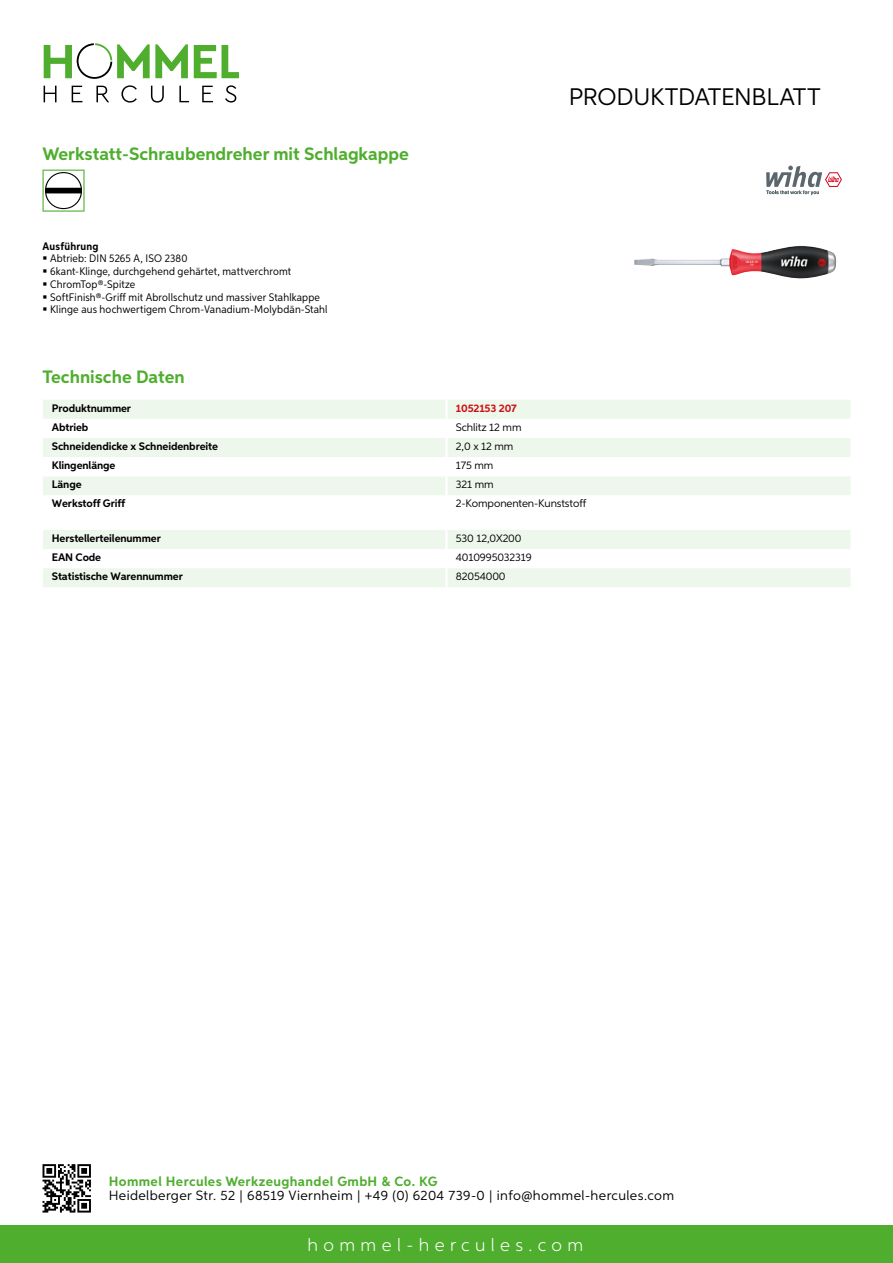
<style>
.page{position:relative;width:893px;height:1263px;background:#fff}
.page>*{position:absolute;margin:0;border:0;box-sizing:border-box;transform-origin:0 0}
.t1{font:24px "Aspira";letter-spacing:-.01em;color:#000}
.t2{font:700 18px "Aspira";color:#50ae2f}
.t3{font:300 18px "Aspira";letter-spacing:.3em;color:#fff}
.t4{font:13.5px "Aspira";letter-spacing:.03em;color:#000}
.t5{font:700 13.5px "Aspira";letter-spacing:.03em;color:#50ae2f}
.t6{font:10.95px/12.8px "Aspira Nar";letter-spacing:.015em;color:#000}
.t7{font:700 10.95px "Aspira";letter-spacing:-.01em;color:#000}
.t8{font:10.95px "Aspira";letter-spacing:-.01em;color:#000}
.t9{font:700 10.95px "Aspira";letter-spacing:-.01em;color:#cd1013}
.t10{font:700 10.95px "Aspira Nar";letter-spacing:.02em;color:#000}
</style>
<div class="page">
<div style="left:0;top:1226px;width:893px;height:37px;background:#50ae2f"></div>
<svg style="left:43px;top:1164px;width:48px;height:48px"></svg>
<svg style="left:194px;top:45px;width:45px;height:33px"></svg>
<svg style="left:44px;top:43px;width:144px;height:36px"></svg>
<svg style="left:44px;top:86px;width:13px;height:16px"></svg>
<svg style="left:72px;top:86px;width:10px;height:16px"></svg>
<svg style="left:96px;top:86px;width:13px;height:16px"></svg>
<svg style="left:121px;top:85px;width:16px;height:18px"></svg>
<svg style="left:151px;top:86px;width:13px;height:17px"></svg>
<svg style="left:179px;top:86px;width:10px;height:16px"></svg>
<svg style="left:202px;top:86px;width:11px;height:16px"></svg>
<svg style="left:225px;top:85px;width:11px;height:18px"></svg>
<div style="left:43px;top:400px;width:807px;height:19px;background:#eef7eb"></div>
<svg style="left:43px;top:438px;width:807px;height:57px;fill:#eef7eb"></svg>
<hr style="left:445px;top:400px;width:3px;height:19px;background:#fff">
<hr style="left:445px;top:438px;width:3px;height:19px;background:#fff">
<hr style="left:445px;top:457px;width:3px;height:19px;background:#fff">
<hr style="left:445px;top:476px;width:3px;height:19px;background:#fff">
<svg style="left:43px;top:530px;width:807px;height:57px"></svg>
<hr style="left:445px;top:568px;width:3px;height:19px;background:#fff">
<svg style="left:43px;top:170px;width:42px;height:42px"></svg>
<img style="left:634px;top:246px;width:203px;height:33px">
<svg style="left:766px;top:166px;width:76px;height:29px"></svg>
<h2 class="t2" style="left:43px;top:142px;width:368px">Werkstatt-Schraubendreher mit Schlagkappe</h2>
<p class="t10" style="left:43px;top:239px;width:58px">Ausführung</p>
<p class="t6" style="left:50px;top:252px;width:279px">Abtrieb: DIN 5265 A, ISO 2380<br>6kant-Klinge, durchgehend gehärtet, mattverchromt ChromTop®-Spitze<br>SoftFinish®-Griff mit Abrollschutz und massiver Stahlkappe Klinge aus hochwertigem Chrom-Vanadium-Molybdän-Stahl</p>
<h1 class="t1" style="left:569px;top:82px;width:253px">Produktdatenblatt</h1>
<h2 class="t2" style="left:43px;top:366px;width:144px">Technische Daten</h2>
<p class="t7" style="left:52px;top:401px;width:81px">Produktnummer</p>
<p class="t9" style="left:456px;top:401px;width:63px">1052153 207</p>
<p class="t7" style="left:52px;top:420px;width:38px">Abtrieb</p>
<p class="t8" style="left:456px;top:420px;width:67px">Schlitz 12 mm</p>
<p class="t7" style="left:52px;top:439px;width:168px">Schneidendicke x Schneidenbreite</p>
<p class="t8" style="left:456px;top:439px;width:59px">2,0 x 12 mm</p>
<p class="t7" style="left:52px;top:459px;width:65px">Klingenlänge</p>
<p class="t8" style="left:456px;top:459px;width:39px">175 mm</p>
<p class="t7" style="left:52px;top:478px;width:31px">Länge</p>
<p class="t8" style="left:456px;top:478px;width:39px">321 mm</p>
<p class="t7" style="left:52px;top:497px;width:75px">Werkstoff Griff</p>
<p class="t8" style="left:456px;top:497px;width:132px">2-Komponenten-Kunststoff</p>
<p class="t7" style="left:52px;top:531px;width:111px">Herstellerteilenummer</p>
<p class="t8" style="left:456px;top:531px;width:67px">530 12,0X200</p>
<p class="t7" style="left:52px;top:550px;width:51px">EAN Code</p>
<p class="t8" style="left:456px;top:550px;width:77px">4010995032319</p>
<p class="t7" style="left:52px;top:570px;width:132px">Statistische Warennummer</p>
<p class="t8" style="left:456px;top:570px;width:51px">82054000</p>
<p class="t5" style="left:109px;top:1172px;width:330px">Hommel Hercules Werkzeughandel GmbH &amp; Co. KG</p>
<p class="t4" style="left:109px;top:1187px;width:567px">Heidelberger Str. 52 | 68519 Viernheim | +49 (0) 6204 739-0 | info@hommel-hercules.com</p>
<h2 class="t3" style="left:307px;top:1234px;width:277px">hommel-hercules.com</h2>
</div>
